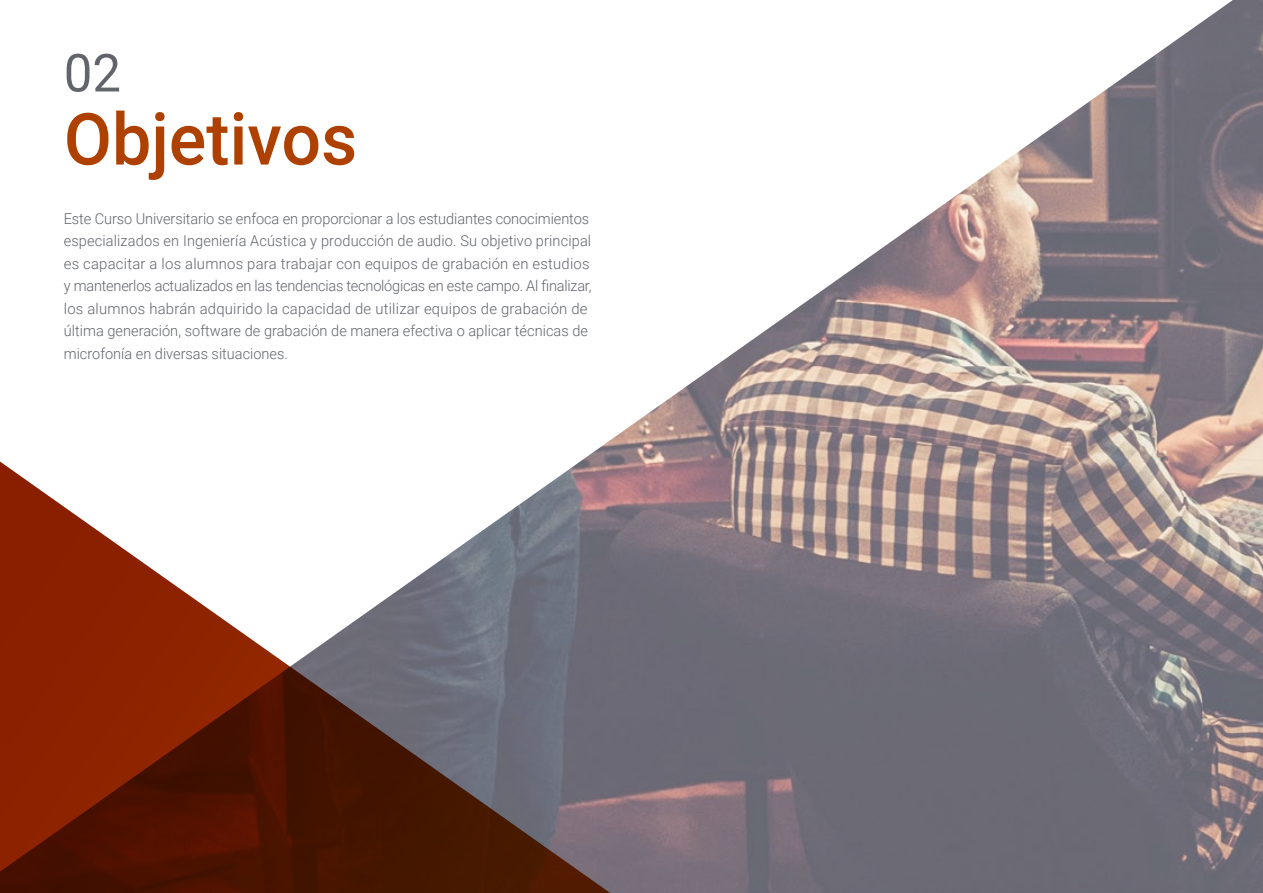
<style>
.page{position:relative;width:1263px;height:893px;background:#fff}
.page>*{position:absolute;margin:0;border:0;box-sizing:border-box;transform-origin:0 0}
.t1{font:500 72px "Roboto";color:#ae4000}
.t2{font:52.5px "Roboto";color:#61646a}
.t3{font:300 15px/22.5px "Roboto";letter-spacing:.005em;color:#61646a}
</style>
<div class="page">
<img style="left:602px;top:0;width:661px;height:893px">
<svg style="left:0;top:446px;width:640px;height:447px"></svg>
<h2 class="t2" style="left:64px;top:36px;width:59px">02</h2>
<h1 class="t1" style="left:64px;top:89px;width:295px">Objetivos</h1>
<p class="t3" style="left:64px;top:207px;width:529px">Este Curso Universitario se enfoca en proporcionar a los estudiantes conocimientos especializados en Ingeniería Acústica y producción de audio. Su objetivo principal es capacitar a los alumnos para trabajar con equipos de grabación en estudios y mantenerlos actualizados en las tendencias tecnológicas en este campo. Al finalizar, los alumnos habrán adquirido la capacidad de utilizar equipos de grabación de última generación, software de grabación de manera efectiva o aplicar técnicas de microfonía en diversas situaciones.</p>
</div>
